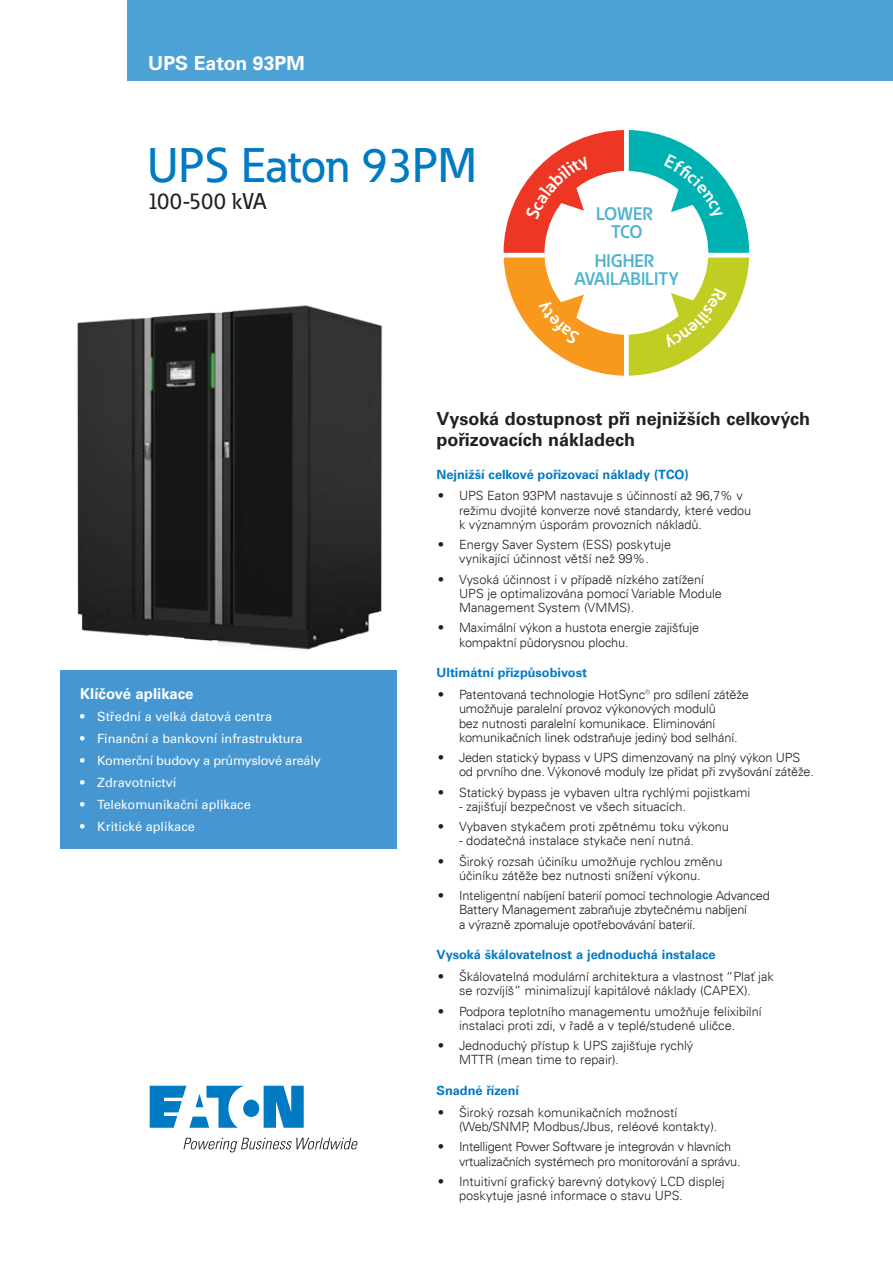
<style>
.page{position:relative;width:893px;height:1263px;background:#fff}
.page>*{position:absolute;margin:0;border:0;box-sizing:border-box;transform-origin:0 0}
.t1{font:500 48px "Eaton";color:#007ac3}
.t2{font:500 22.5px "Eaton";color:#231f20}
.t3{font:700 19.5px "EATON Univers";color:#fff}
.t4{font:700 18px/21px "EATON Univers";color:#231f20}
.t5{font:700 18px/18px "Eaton";color:#50b3cf;text-align:center}
.t6{font:700 18px/18px "Eaton";letter-spacing:-.02em;color:#50b3cf;text-align:center}
.t7{font:700 15px "EATON Univers";color:#fff}
.t8{font:300 12.75px/14.2px "EATON Univers";letter-spacing:-.005em;color:#231f20}
.t9{font:12.75px "EATON Univers";color:#fff}
.t10{font:700 12.75px "EATON Univers";color:#007ac3}
.t11{font:12.75px "EATON Univers";letter-spacing:-.02em;color:#fff}
</style>
<div class="page">
<div style="left:127px;top:0;width:766px;height:80px;background:#4da2d5"></div>
<svg style="left:150px;top:1086px;width:154px;height:42px"></svg>
<svg style="left:183px;top:1138px;width:175px;height:14px"></svg>
<div style="left:61px;top:670px;width:336px;height:178px;background:#4596d1"></div>
<img style="left:77px;top:305px;width:306px;height:345px">
<svg style="left:504px;top:130px;width:245px;height:246px"></svg>
<h3 class="t3" style="left:148px;top:52px;width:158px">UPS Eaton 93PM</h3>
<h1 class="t1" style="left:147px;top:136px;width:331px">UPS Eaton 93PM</h1>
<h2 class="t2" style="left:147px;top:187px;width:121px">100-500 kVA</h2>
<h3 class="t6" style="left:596px;top:206px;width:58px">LOWER<br>TCO</h3>
<h3 class="t5" style="left:574px;top:253px;width:106px">HIGHER<br>AVAILABILITY</h3>
<p class="t7" style="left:80px;top:684px;width:115px">Klíčové aplikace</p>
<p class="t9" style="left:80px;top:709px;width:194px">• Střední a velká datová centra</p>
<p class="t9" style="left:80px;top:731px;width:224px">• Finanční a bankovní infrastruktura</p>
<p class="t11" style="left:80px;top:753px;width:242px">• Komerční budovy a průmyslové areály</p>
<p class="t9" style="left:80px;top:775px;width:98px">• Zdravotnictví</p>
<p class="t9" style="left:80px;top:797px;width:172px">• Telekomunikační aplikace</p>
<p class="t9" style="left:80px;top:819px;width:116px">• Kritické aplikace</p>
<h3 class="t4" style="left:437px;top:409px;width:375px">Vysoká dostupnost při nejnižších celkových pořizovacích nákladech</h3>
<p class="t10" style="left:437px;top:467px;width:254px">Nejnižší celkové pořizovací náklady (TCO)</p>
<p class="t8" style="left:459px;top:489px;width:294px;text-indent:-21px">• UPS Eaton 93PM nastavuje s účinností až 96,7% v režimu dvojité konverze nové standardy, které vedou k významným úsporám provozních nákladů.</p>
<p class="t8" style="left:438px;top:537px;width:235px;text-align:center">• Energy Saver System (ESS) poskytuje vynikající účinnost větší než 99%.</p>
<p class="t8" style="left:459px;top:572px;width:265px;text-indent:-21px">• Vysoká účinnost i v případě nízkého zatížení<br>UPS je optimalizována pomocí Variable Module<br>Management System (VMMS).</p>
<p class="t8" style="left:459px;top:621px;width:242px;text-indent:-21px">• Maximální výkon a hustota energie zajišťuje kompaktní půdorysnou plochu.</p>
<p class="t10" style="left:436px;top:665px;width:152px">Ultimátní přizpůsobivost</p>
<p class="t8" style="left:459px;top:688px;width:291px;text-indent:-21px">• Patentovaná technologie HotSync® pro sdílení zátěže umožňuje paralelní provoz výkonových modulů<br>bez nutnosti paralelní komunikace. Eliminování komunikačních linek odstraňuje jediný bod selhání.</p>
<p class="t8" style="left:459px;top:751px;width:356px;text-indent:-21px">• Jeden statický bypass v UPS dimenzovaný na plný výkon UPS od prvního dne. Výkonové moduly lze přidat při zvyšování zátěže.</p>
<p class="t8" style="left:438px;top:785px;width:314px">• Statický bypass je vybaven ultra rychlými pojistkami</p>
<p class="t8" style="left:459px;top:799px;width:229px">- zajišťují bezpečnost ve všech situacích.</p>
<p class="t8" style="left:438px;top:820px;width:293px">• Vybaven stykačem proti zpětnému toku výkonu</p>
<p class="t8" style="left:459px;top:834px;width:236px">- dodatečná instalace stykače není nutná.</p>
<p class="t8" style="left:438px;top:854px;width:286px;text-align:center">• Široký rozsah účiníku umožňuje rychlou změnu účiníku zátěže bez nutnosti snížení výkonu.</p>
<p class="t8" style="left:459px;top:889px;width:312px;text-indent:-21px">• Inteligentní nabíjení baterií pomocí technologie Advanced<br>Battery Management zabraňuje zbytečnému nabíjení<br>a výrazně zpomaluje opotřebovávání baterií.</p>
<p class="t10" style="left:436px;top:947px;width:281px">Vysoká škálovatelnost a jednoduchá instalace</p>
<p class="t8" style="left:438px;top:970px;width:337px;text-align:center">• Škálovatelná modulární architektura a vlastnost “Plať jak se rozvíjíš” minimalizují kapitálové náklady (CAPEX).</p>
<p class="t8" style="left:438px;top:1004px;width:325px;text-align:center">• Podpora teplotního managementu umožňuje felixibilní instalaci proti zdi, v řadě a v teplé/studené uličce.</p>
<p class="t8" style="left:459px;top:1039px;width:236px;text-indent:-21px">• Jednoduchý přístup k UPS zajišťuje rychlý<br>MTTR (mean time to repair).</p>
<p class="t10" style="left:436px;top:1083px;width:84px">Snadné řízení</p>
<p class="t8" style="left:459px;top:1105px;width:260px;text-indent:-21px">• Široký rozsah komunikačních možností (Web/SNMP, Modbus/Jbus, reléové kontakty).</p>
<p class="t8" style="left:459px;top:1140px;width:283px;text-indent:-21px">• Intelligent Power Software je integrován v hlavních vrtualizačních systémech pro monitorování a správu.</p>
<p class="t8" style="left:459px;top:1174px;width:267px;text-indent:-21px">• Intuitivní grafický barevný dotykový LCD displej poskytuje jasné informace o stavu UPS.</p>
</div>
